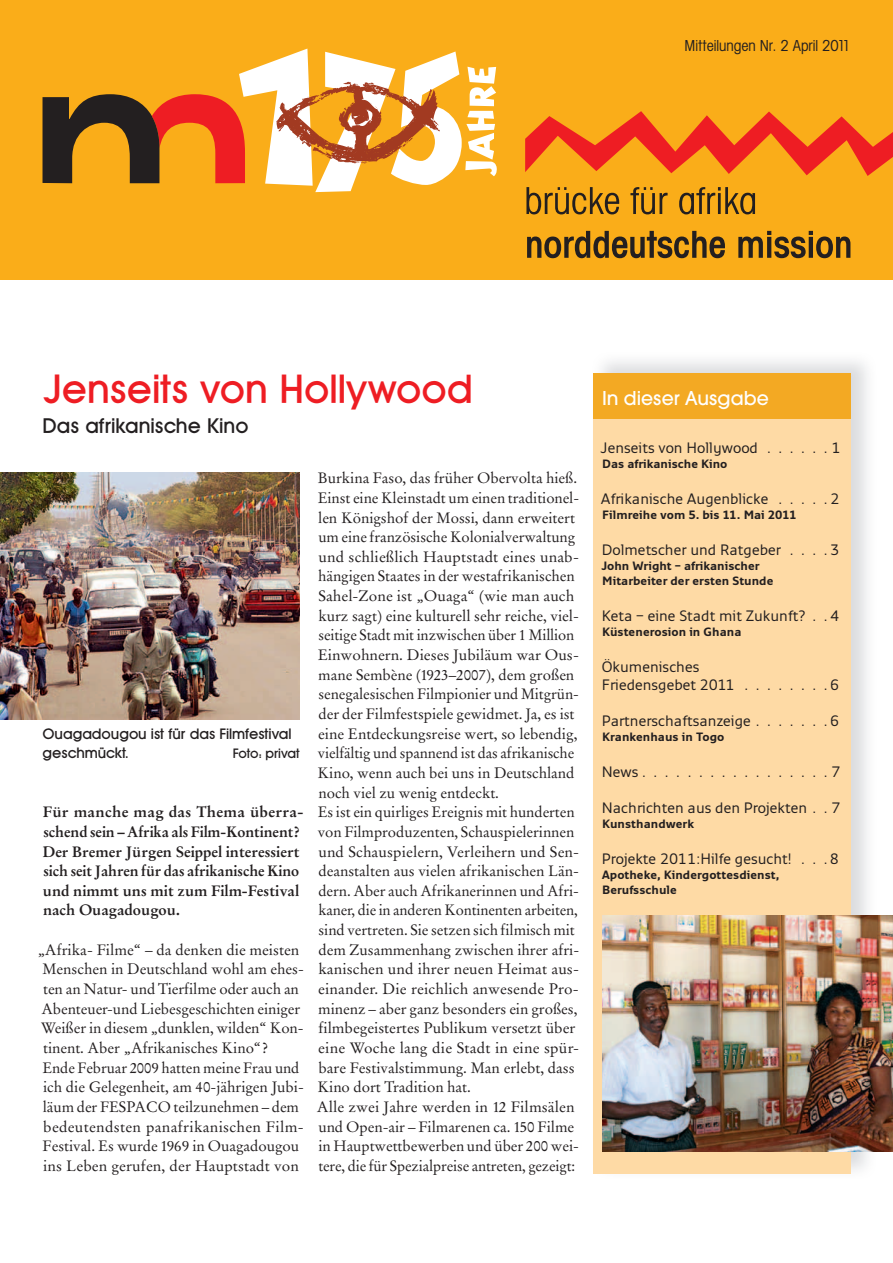
<style>
.page{position:relative;width:893px;height:1263px;background:#fff}
.page>*{position:absolute;margin:0;border:0;box-sizing:border-box;transform-origin:0 0}
.t1{font:500 40.5px "Avant Garde Two BQ";color:#ee1d23}
.t2{font:500 21px "Avant Garde Two BQ";color:#231f20}
.t3{font:500 21px "Avant Gard";color:#fff}
.t4{font:condensed 16.5px "Avant Gard";letter-spacing:-.005em;color:#231f20}
.t5{font:15px/19.6px "Stempel Garamond";letter-spacing:-.005em;color:#231f20}
.t6{font:15px/18px "Monitor";color:#231f20}
.t7{font:700 15px/19.6px "Stempel Garamond";letter-spacing:-.005em;color:#231f20}
.t8{font:500 15px/19.6px "Avant Garde Two BQ";letter-spacing:-.005em;color:#231f20}
.t9{font:500 13.5px "Avant Garde Two BQ";letter-spacing:-.005em;color:#231f20}
.t10{font:700 12px/15px "Monitor";color:#231f20}
</style>
<div class="page">
<img style="left:601px;top:361px;width:276px;height:813px">
<div style="left:593px;top:374px;width:257px;height:800px;background:#fedaa5"></div>
<div style="left:593px;top:373px;width:257px;height:46px;background:#f3a923"></div>
<div style="left:0;top:0;width:893px;height:279px;background:#faad19"></div>
<img style="left:0;top:472px;width:300px;height:247px">
<img style="left:602px;top:915px;width:291px;height:236px">
<svg style="left:43px;top:49px;width:454px;height:143px"></svg>
<svg style="left:526px;top:187px;width:93px;height:27px"></svg>
<svg style="left:630px;top:187px;width:38px;height:27px"></svg>
<svg style="left:679px;top:187px;width:76px;height:27px"></svg>
<svg style="left:527px;top:231px;width:198px;height:27px"></svg>
<svg style="left:738px;top:231px;width:112px;height:27px"></svg>
<svg style="left:525px;top:111px;width:368px;height:65px"></svg>
<p class="t4" style="left:685px;top:35px;width:167px">Mitteilungen Nr. 2 April 2011</p>
<h1 class="t1" style="left:43px;top:373px;width:432px">Jenseits von Hollywood</h1>
<h2 class="t2" style="left:43px;top:417px;width:208px">Das afrikanische Kino</h2>
<p class="t5" style="left:317px;top:470px;width:264px">Burkina Faso, das früher Obervolta hieß.<br>Einst eine Kleinstadt um einen traditionel&shy;len Königshof der Mossi, dann erweitert um eine französische Kolonialverwaltung und schließlich Hauptstadt eines unab&shy;hängigen Staates in der westafrikanischen Sahel-Zone ist „Ouaga“ (wie man auch kurz sagt) eine kulturell sehr reiche, viel&shy;seitige Stadt mit inzwischen über 1 Million Einwohnern. Dieses Jubiläum war Ous&shy;mane Sembène (1923–2007), dem großen senegalesischen Filmpionier und Mitgrün&shy;der der Filmfestspiele gewidmet. Ja, es ist eine Entdeckungsreise wert, so lebendig, vielfältig und spannend ist das afrikanische Kino, wenn auch bei uns in Deutschland noch viel zu wenig entdeckt.<br>Es ist ein quirliges Ereignis mit hunderten von Filmproduzenten, Schauspielerinnen und Schauspielern, Verleihern und Sen&shy;deanstalten aus vielen afrikanischen Län&shy;dern. Aber auch Afrikanerinnen und Afri&shy;kaner, die in anderen Kontinenten arbeiten, sind vertreten. Sie setzen sich filmisch mit dem Zusammenhang zwischen ihrer afri&shy;kanischen und ihrer neuen Heimat aus&shy;einander. Die reichlich anwesende Pro&shy;minenz – aber ganz besonders ein großes, filmbegeistertes Publikum versetzt über eine Woche lang die Stadt in eine spür&shy;bare Festival stimmung. Man erlebt, dass Kino dort Tradition hat.<br>Alle zwei Jahre werden in 12 Filmsälen und Open-air – Filmarenen ca. 150 Filme in Hauptwettbewerben und über 200 wei&shy;tere, die für Spezialpreise antreten, gezeigt:</p>
<p class="t8" style="left:43px;top:724px;width:251px">Ouagadougou ist für das Filmfestival geschmückt.</p>
<p class="t9" style="left:233px;top:748px;width:68px">Foto: privat</p>
<p class="t7" style="left:43px;top:804px;width:262px">Für manche mag das Thema überra&shy;schend sein – Afrika als Film-Kontinent?<br>Der Bremer Jürgen Seippel interessiert sich seit Jahren für das afrikanische Kino und nimmt uns mit zum Film-Festival nach Ouagadougou.</p>
<p class="t5" style="left:37px;top:941px;width:268px">„Afrika- Filme“ – da denken die meisten Menschen in Deutschland wohl am ehes&shy;ten an Natur- und Tierfilme oder auch an Abenteuer-und Liebesgeschichten einiger Weißer in diesem „dunklen, wilden“ Kon&shy;tinent. Aber „Afrikanisches Kino“?<br>Ende Februar 2009 hatten meine Frau und ich die Gelegenheit, am 40-jährigen Jubi&shy;läum der FESPACO teilzunehmen – dem bedeutendsten panafrikanischen Film-Festival. Es wurde 1969 in Ouagadougou ins Leben gerufen, der Hauptstadt von</p>
<h2 class="t3" style="left:602px;top:389px;width:168px">In dieser Ausgabe</h2>
<p class="t6" style="left:601px;top:440px;width:242px">Jenseits von Hollywood . . . . . . 1</p>
<p class="t10" style="left:602px;top:457px;width:127px">Das afrikanische Kino</p>
<p class="t6" style="left:601px;top:491px;width:240px">Afrikanische Augenblicke . . . . . 2</p>
<p class="t10" style="left:602px;top:508px;width:196px">Filmreihe vom 5. bis 11. Mai 2011</p>
<p class="t6" style="left:602px;top:542px;width:239px">Dolmetscher und Ratgeber . . . . 3</p>
<p class="t10" style="left:602px;top:559px;width:173px">John Wright – afrikanischer<br>Mitarbeiter der ersten Stunde</p>
<p class="t6" style="left:602px;top:608px;width:239px">Keta – eine Stadt mit Zukunft? . . 4</p>
<p class="t10" style="left:602px;top:625px;width:141px">Küstenerosion in Ghana</p>
<p class="t6" style="left:602px;top:659px;width:239px">Ökumenisches<br>Friedensgebet 2011 . . . . . . . . 6</p>
<p class="t6" style="left:602px;top:713px;width:239px">Partnerschaftsanzeige . . . . . . . 6</p>
<p class="t10" style="left:602px;top:730px;width:124px">Krankenhaus in Togo</p>
<p class="t6" style="left:602px;top:764px;width:240px">News . . . . . . . . . . . . . . . . . 7</p>
<p class="t6" style="left:602px;top:800px;width:240px">Nachrichten aus den Projekten . . 7</p>
<p class="t10" style="left:602px;top:817px;width:93px">Kunsthandwerk</p>
<p class="t6" style="left:602px;top:851px;width:239px">Projekte 2011:Hilfe gesucht! . . . 8</p>
<p class="t10" style="left:602px;top:868px;width:179px">Apotheke, Kindergottesdienst,<br>Berufsschule</p>
</div>
